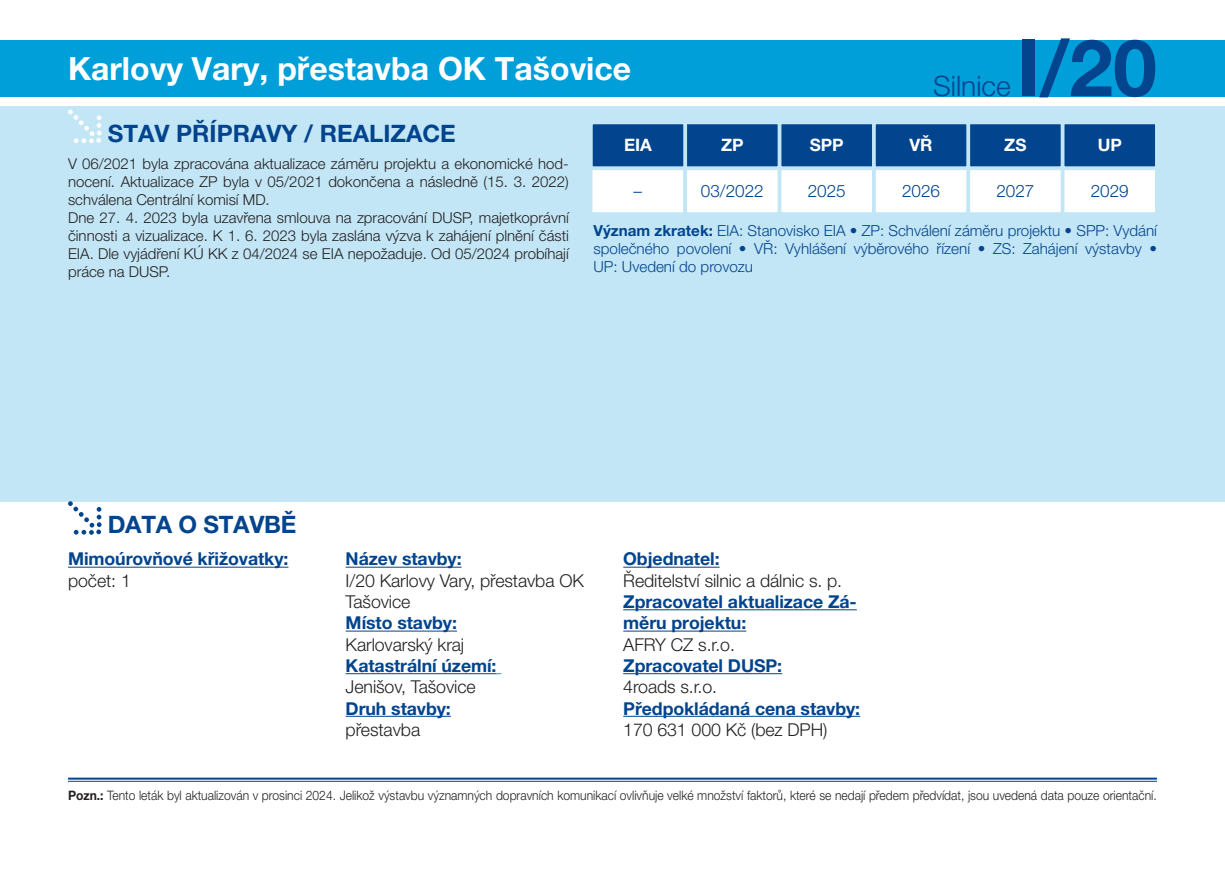
<style>
.page{position:relative;width:1225px;height:874px;background:#fff}
.page>*{position:absolute;margin:0;border:0;box-sizing:border-box;transform-origin:0 0}
.t1{font:700 78.8px "Helvetica Neue LT Pro";color:#02448d}
.t2{font:700 32px "Helvetica Neue LT Pro";color:#fff}
.t3{font:300 28.2px "Helvetica Neue LT Pro";color:#02448d}
.t4{font:700 24px "Helvetica Neue LT Pro";color:#02448d}
.t5{font:700 17.8px/21.2px "Helvetica Neue LT Pro";letter-spacing:-.005em;color:#02448d}
.t6{font:300 17.8px/21.2px "Helvetica Neue LT Pro";letter-spacing:-.005em;color:#231f20}
.t7{font:300 17.2px "Helvetica Neue LT Pro";color:#02448d}
.t8{font:700 17.2px "Helvetica Neue LT Pro";color:#fff}
.t9{font:300 15.2px/18.2px "Helvetica Neue LT Pro";color:#02448d;text-align:justify}
.t10{font:300 15px/18px "Helvetica Neue LT Pro";color:#231f20}
.t11{font:300 13px "Helvetica Neue LT Pro";color:#231f20;scale:.93 1}
.s1{font-weight:700}
</style>
<div class="page">
<div style="left:0;top:106px;width:1225px;height:395px;background:#c3e6f6"></div>
<svg style="left:68px;top:110px;width:34px;height:33px"></svg>
<hr style="left:68px;top:777px;width:1089px;height:2px;background:#02448d">
<hr style="left:68px;top:780px;width:1089px;height:1px;background:#02448d">
<hr style="left:68px;top:566px;width:220px;height:1px;background:#02448d">
<hr style="left:346px;top:566px;width:115px;height:1px;background:#02448d">
<hr style="left:346px;top:630px;width:111px;height:1px;background:#02448d">
<hr style="left:346px;top:673px;width:150px;height:1px;background:#02448d">
<hr style="left:346px;top:715px;width:105px;height:1px;background:#02448d">
<hr style="left:623px;top:566px;width:96px;height:1px;background:#02448d">
<hr style="left:623px;top:609px;width:234px;height:1px;background:#02448d">
<hr style="left:623px;top:630px;width:123px;height:1px;background:#02448d">
<hr style="left:623px;top:673px;width:159px;height:1px;background:#02448d">
<hr style="left:623px;top:715px;width:237px;height:1px;background:#02448d">
<div style="left:0;top:40px;width:1225px;height:56px;background:#009fda"></div>
<svg style="left:68px;top:501px;width:34px;height:33px"></svg>
<div style="left:1063px;top:123px;width:93px;height:44px;background:#02448d"></div>
<div style="left:1062px;top:122px;width:95px;height:46px;border:2px solid #c3e6f6"></div>
<div style="left:875px;top:123px;width:92px;height:44px;background:#02448d"></div>
<div style="left:874px;top:122px;width:94px;height:46px;border:2px solid #c3e6f6"></div>
<div style="left:969px;top:123px;width:92px;height:44px;background:#02448d"></div>
<div style="left:968px;top:122px;width:94px;height:46px;border:2px solid #c3e6f6"></div>
<div style="left:780px;top:123px;width:93px;height:44px;background:#02448d"></div>
<div style="left:779px;top:122px;width:95px;height:46px;border:2px solid #c3e6f6"></div>
<div style="left:686px;top:123px;width:92px;height:44px;background:#02448d"></div>
<div style="left:685px;top:122px;width:94px;height:46px;border:2px solid #c3e6f6"></div>
<div style="left:592px;top:123px;width:92px;height:44px;background:#02448d"></div>
<div style="left:591px;top:122px;width:94px;height:46px;border:2px solid #c3e6f6"></div>
<div style="left:1063px;top:169px;width:93px;height:44px;background:#fff"></div>
<div style="left:1062px;top:168px;width:95px;height:46px;border:2px solid #c3e6f6"></div>
<div style="left:875px;top:169px;width:92px;height:44px;background:#fff"></div>
<div style="left:874px;top:168px;width:94px;height:46px;border:2px solid #c3e6f6"></div>
<div style="left:969px;top:169px;width:92px;height:44px;background:#fff"></div>
<div style="left:968px;top:168px;width:94px;height:46px;border:2px solid #c3e6f6"></div>
<div style="left:780px;top:169px;width:93px;height:44px;background:#fff"></div>
<div style="left:779px;top:168px;width:95px;height:46px;border:2px solid #c3e6f6"></div>
<div style="left:686px;top:169px;width:92px;height:44px;background:#fff"></div>
<div style="left:685px;top:168px;width:94px;height:46px;border:2px solid #c3e6f6"></div>
<div style="left:591px;top:169px;width:93px;height:44px;background:#fff"></div>
<div style="left:590px;top:168px;width:95px;height:46px;border:2px solid #c3e6f6"></div>
<h2 class="t2" style="left:68px;top:48px;width:565px">Karlovy Vary, přestavba OK Tašovice</h2>
<h3 class="t3" style="left:933px;top:69px;width:79px">Silnice</h3>
<h1 class="t1" style="left:1016px;top:19px;width:142px">I/20</h1>
<h3 class="t4" style="left:108px;top:119px;width:350px">STAV PŘÍPRAVY / REALIZACE</h3>
<p class="t10" style="left:68px;top:154px;width:502px">V 06/2021 byla zpracována aktualizace záměru projektu a ekonomické hod&shy;nocení. Aktualizace ZP byla v 05/2021 dokončena a následně (15. 3. 2022) schválena Centrální komisí MD.<br>Dne 27. 4. 2023 byla uzavřena smlouva na zpracování DUSP, majetkoprávní činnosti a vizualizace. K 1. 6. 2023 byla zaslána výzva k zahájení plnění části EIA. Dle vyjádření KÚ KK z 04/2024 se EIA nepožaduje. Od 05/2024 probíhají práce na DUSP.</p>
<p class="t8" style="left:624px;top:134px;width:29px">EIA</p>
<p class="t8" style="left:721px;top:134px;width:24px">ZP</p>
<p class="t8" style="left:809px;top:134px;width:35px">SPP</p>
<p class="t8" style="left:909px;top:134px;width:25px">VŘ</p>
<p class="t8" style="left:1004px;top:134px;width:24px">ZS</p>
<p class="t8" style="left:1097px;top:134px;width:26px">UP</p>
<p class="t7" style="left:633px;top:180px;width:10px">–</p>
<p class="t7" style="left:701px;top:180px;width:64px">03/2022</p>
<p class="t7" style="left:807px;top:180px;width:40px">2025</p>
<p class="t7" style="left:902px;top:180px;width:40px">2026</p>
<p class="t7" style="left:996px;top:180px;width:40px">2027</p>
<p class="t7" style="left:1090px;top:180px;width:40px">2029</p>
<p class="t9" style="left:593px;top:221px;width:565px"><span class="s1">Význam zkratek:</span> EIA: Stanovisko EIA • ZP: Schválení záměru projektu • SPP: Vydání společného povolení • VŘ: Vyhlášení výběrového řízení • ZS: Zahájení výstavby • UP: Uvedení do provozu</p>
<h3 class="t4" style="left:108px;top:509px;width:190px">DATA O STAVBĚ</h3>
<p class="t5" style="left:68px;top:547px;width:222px">Mimoúrovňové křižovatky:</p>
<p class="t6" style="left:68px;top:569px;width:64px">počet: 1</p>
<p class="t5" style="left:346px;top:547px;width:117px">Název stavby:</p>
<p class="t6" style="left:346px;top:569px;width:240px">I/20 Karlovy Vary, přestavba OK<br>Tašovice</p>
<p class="t5" style="left:346px;top:611px;width:113px">Místo stavby:</p>
<p class="t6" style="left:346px;top:633px;width:120px">Karlovarský kraj</p>
<p class="t5" style="left:346px;top:654px;width:152px">Katastrální území:</p>
<p class="t6" style="left:346px;top:675px;width:131px">Jenišov, Tašovice</p>
<p class="t5" style="left:346px;top:696px;width:107px">Druh stavby:</p>
<p class="t6" style="left:346px;top:718px;width:76px">přestavba</p>
<p class="t5" style="left:623px;top:547px;width:98px">Objednatel:</p>
<p class="t6" style="left:623px;top:569px;width:220px">Ředitelství silnic a dálnic s. p.</p>
<p class="t5" style="left:623px;top:590px;width:235px">Zpracovatel aktualizace Zá&shy;měru projektu:</p>
<p class="t6" style="left:623px;top:633px;width:113px">AFRY CZ s.r.o.</p>
<p class="t5" style="left:623px;top:654px;width:160px">Zpracovatel DUSP:</p>
<p class="t6" style="left:623px;top:675px;width:95px">4roads s.r.o.</p>
<p class="t5" style="left:623px;top:696px;width:238px">Předpokládaná cena stavby:</p>
<p class="t6" style="left:623px;top:718px;width:205px">170 631 000 Kč (bez DPH)</p>
<p class="t11" style="left:68px;top:786px;width:1172px"><span class="s1">Pozn.:</span> Tento leták byl aktualizován v prosinci 2024. Jelikož výstavbu významných dopravních komunikací ovlivňuje velké množství faktorů, které se nedají předem předvídat, jsou uvedená data pouze orientační.</p>
</div>
